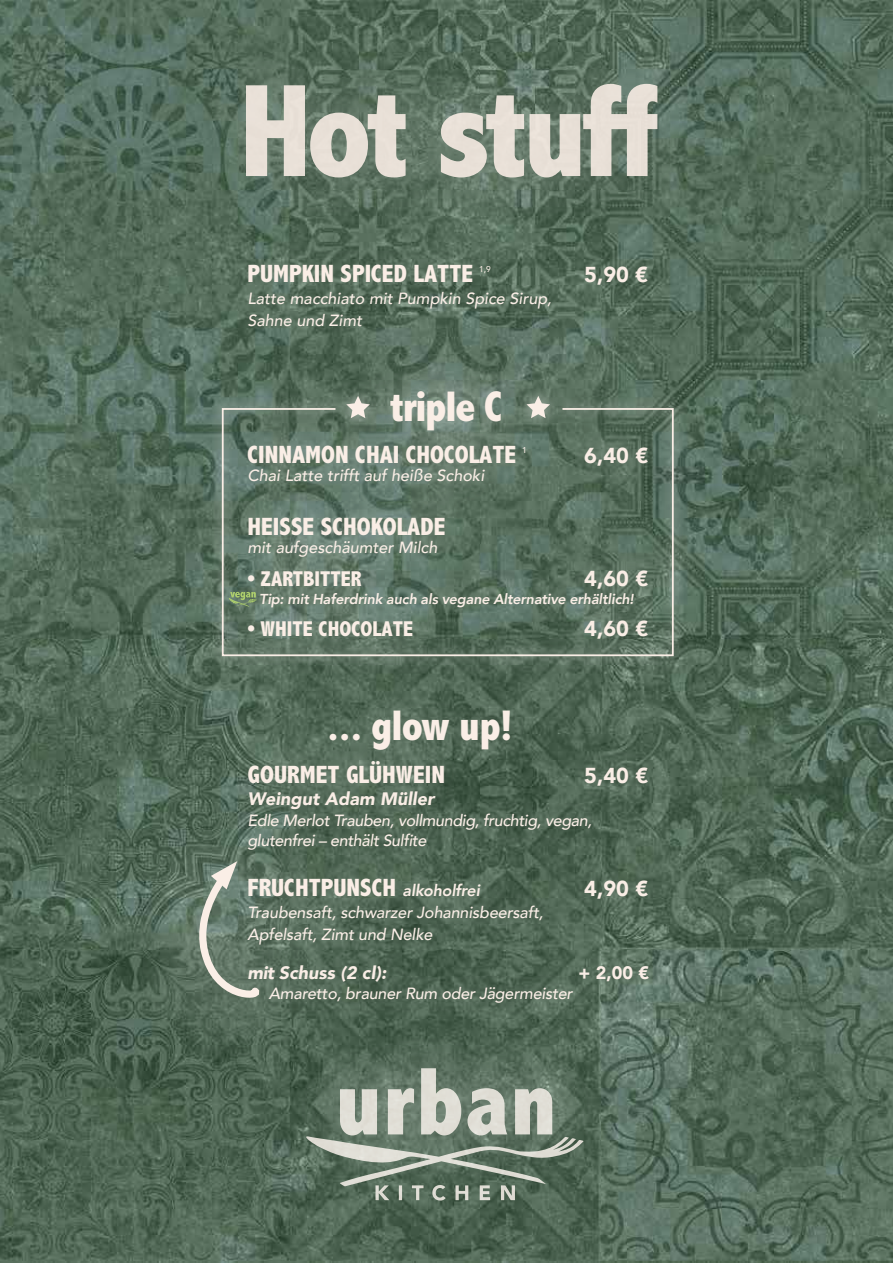
<style>
.page{position:relative;width:893px;height:1263px;background:#fff}
.page>*{position:absolute;margin:0;border:0;box-sizing:border-box;transform-origin:0 0}
.t1{font:800 condensed 133.2px "Abadi MT Pro";letter-spacing:-.04em;color:#faeee6}
.t2{font:800 condensed 43.2px "Abadi MT Pro";letter-spacing:-.025em;color:#faeee6}
.t3{font:800 condensed 25.2px "Abadi MT Pro";color:#faeee6}
.t4{font:900 21.6px "Avenir";color:#faeee6}
.t5{font:800 condensed 21.6px "Abadi MT Pro";color:#faeee6}
.t6{font:italic 900 18px "Avenir";color:#faeee6}
.t7{font:900 18px "Avenir";color:#faeee6}
.t8{font:italic 500 16.2px/21.6px "Avenir";letter-spacing:-.01em;color:#faeee6}
.t9{font:italic 800 14.4px "Avenir";letter-spacing:-.015em;color:#faeee6}
.t10{font:500 8.4px "Avenir";color:#faeee6}
.s1{font-family:"Avenir";font-style:italic;font-stretch:normal;font-size:16.2px}
</style>
<div class="page">
<img style="left:0;top:0;width:893px;height:1263px">
<div style="left:221px;top:237px;width:452px;height:116px;background:#fff;opacity:.15"></div>
<div style="left:188px;top:29px;width:525px;height:205px;background:#fff;opacity:.2"></div>
<div style="left:191px;top:333px;width:513px;height:357px;background:#fff;opacity:.3"></div>
<div style="left:337px;top:338px;width:217px;height:143px;background:#fff;opacity:.3"></div>
<div style="left:336px;top:385px;width:45px;height:44px;background:#fff;opacity:.3"></div>
<div style="left:516px;top:385px;width:45px;height:44px;background:#fff;opacity:.3"></div>
<div style="left:194px;top:390px;width:505px;height:302px;background:#fff;opacity:.15"></div>
<div style="left:221px;top:683px;width:453px;height:346px;background:#fff;opacity:.15"></div>
<svg style="left:110px;top:778px;width:238px;height:304px;background:#536a59"></svg>
<svg style="left:195px;top:861px;width:66px;height:147px;background:#768779"></svg>
<div style="left:284px;top:1014px;width:324px;height:177px;background:#fff;opacity:.35"></div>
<svg style="left:306px;top:1068px;width:277px;height:132px;background:#7e8d7f"></svg>
<svg style="left:229px;top:592px;width:28px;height:15px"></svg>
<h1 class="t1" style="left:239px;top:58px;width:420px">Hot stuff</h1>
<h3 class="t3" style="left:247px;top:260px;width:227px">PUMPKIN SPICED LATTE</h3>
<p class="t10" style="left:479px;top:262px;width:13px">1,9</p>
<h3 class="t4" style="left:584px;top:256px;width:65px">5,90 €</h3>
<p class="t8" style="left:247px;top:288px;width:306px">Latte macchiato mit Pumpkin Spice Sirup,<br>Sahne und Zimt</p>
<h2 class="t2" style="left:390px;top:383px;width:114px">triple C</h2>
<h3 class="t3" style="left:247px;top:441px;width:270px">CINNAMON CHAI CHOCOLATE</h3>
<p class="t10" style="left:522px;top:443px;width:6px">1</p>
<h3 class="t4" style="left:584px;top:437px;width:65px">6,40 €</h3>
<p class="t8" style="left:247px;top:465px;width:238px">Chai Latte trifft auf heiße Schoki</p>
<h3 class="t3" style="left:247px;top:513px;width:200px">HEISSE SCHOKOLADE</h3>
<p class="t8" style="left:247px;top:537px;width:191px">mit aufgeschäumter Milch</p>
<h3 class="t5" style="left:247px;top:567px;width:116px">• ZARTBITTER</h3>
<h3 class="t4" style="left:584px;top:560px;width:65px">4,60 €</h3>
<p class="t9" style="left:259px;top:590px;width:376px">Tip: mit Haferdrink auch als vegane Alternative erhältlich!</p>
<h3 class="t5" style="left:247px;top:617px;width:167px">• WHITE CHOCOLATE</h3>
<h3 class="t4" style="left:584px;top:610px;width:65px">4,60 €</h3>
<h2 class="t2" style="left:327px;top:701px;width:187px">... glow up!</h2>
<h3 class="t3" style="left:247px;top:761px;width:199px">GOURMET GLÜHWEIN</h3>
<h3 class="t4" style="left:584px;top:757px;width:65px">5,40 €</h3>
<p class="t6" style="left:247px;top:783px;width:189px">Weingut Adam Müller</p>
<p class="t8" style="left:247px;top:811px;width:346px;line-height:19.8px">Edle Merlot Trauben, vollmundig, fruchtig, vegan, glutenfrei – enthält Sulfite</p>
<h3 class="t3" style="left:247px;top:874px;width:234px">FRUCHTPUNSCH <span class="s1">alkoholfrei</span></h3>
<h3 class="t4" style="left:584px;top:870px;width:65px">4,90 €</h3>
<p class="t8" style="left:247px;top:902px;width:297px">Traubensaft, schwarzer Johannisbeersaft,<br>Apfelsaft, Zimt und Nelke</p>
<p class="t6" style="left:247px;top:958px;width:140px">mit Schuss (2 cl):</p>
<p class="t7" style="left:579px;top:957px;width:72px">+ 2,00 €</p>
<p class="t8" style="left:269px;top:983px;width:305px">Amaretto, brauner Rum oder Jägermeister</p>
</div>
